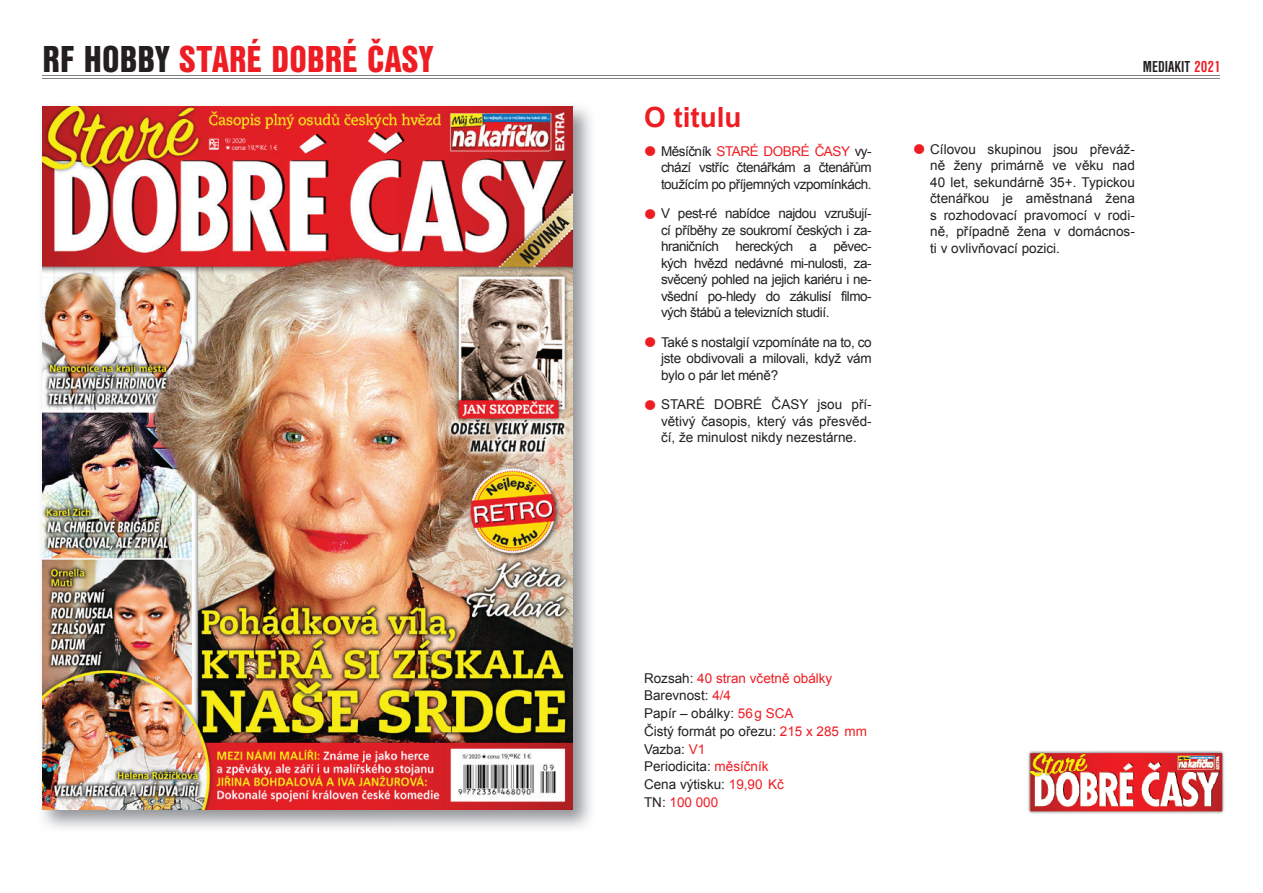
<style>
.page{position:relative;width:1263px;height:893px;background:#fff}
.page>*{position:absolute;margin:0;border:0;box-sizing:border-box;transform-origin:0 0}
.t1{font:39px "Nimbus San DCE Blac Cond";letter-spacing:.005em;color:#ee1d23}
.t2{font:700 27.75px "Arial";color:#ee1d23}
.t3{font:700 condensed 16.5px "Nimbus San DCE";color:#231f20}
.t4{font:13.5px/16.5px "Arial CE";color:#231f20;text-align:justify}
.s1{color:#231f20}
.s2{font-weight:700;font-size:34.65px;color:#ee1d23}
.s3{color:#ee1d23}
</style>
<div class="page">
<img style="left:42px;top:106px;width:549px;height:723px">
<img style="left:43px;top:106px;width:529px;height:703px">
<hr style="left:43px;top:75px;width:1177px;height:1px;background:#808285">
<hr style="left:43px;top:78px;width:1177px;height:1px;background:#808285">
<img style="left:1028px;top:751px;width:196px;height:63px">
<h1 class="t1" style="left:43px;top:37px;width:392px"><span class="s1">RF HOBBY</span> STARÉ DOBRÉ ČASY</h1>
<h2 class="t2" style="left:644px;top:99px;width:99px">O titulu</h2>
<p class="t4" style="left:661px;top:143px;width:212px;text-indent:-17px"><span class="s2">•</span> Měsíčník <span class="s3">STARÉ DOBRÉ ČASY</span> vy&shy;chází vstříc čtenářkám a čtenářům toužícím po příjemných vzpomínkách.</p>
<p class="t4" style="left:661px;top:205px;width:212px;text-indent:-17px"><span class="s2">•</span> V pest-ré nabídce najdou vzrušují&shy;cí příběhy ze soukromí českých i za&shy;hraničních hereckých a pěvec&shy;kých hvězd nedávné mi-nulosti, za&shy;svěcený pohled na jejich kariéru i ne&shy;všední po-hledy do zákulisí filmo&shy;vých štábů a televizních studií.</p>
<p class="t4" style="left:661px;top:334px;width:212px;text-indent:-17px"><span class="s2">•</span> Také s nostalgií vzpomínáte na to, co jste obdivovali a milovali, když vám bylo o pár let méně?</p>
<p class="t4" style="left:661px;top:396px;width:212px;text-indent:-17px"><span class="s2">•</span> STARÉ DOBRÉ ČASY jsou pří&shy;větivý časopis, který vás přesvěd&shy;čí, že minulost nikdy nezestárne.</p>
<p class="t3" style="left:1143px;top:57px;width:80px">MEDIAKIT <span class="s3">2021</span></p>
<p class="t4" style="left:930px;top:141px;width:206px;text-indent:-17px"><span class="s2">•</span> Cílovou skupinou jsou převáž&shy;ně ženy primárně ve věku nad 40 let, sekundárně 35+. Typickou čtenářkou je aměstnaná žena s rozhodovací pravomocí v rodi&shy;ně, případně žena v domácnos&shy;ti v ovlivňovací pozici.</p>
<p class="t4" style="left:644px;top:669px;width:225px;line-height:17.7px;text-align:left">Rozsah: <span class="s3">40 stran včetně obálky<br></span>Barevnost: <span class="s3">4/4<br></span>Papír – obálky: <span class="s3">56 g SCA<br></span>Čistý formát po ořezu: <span class="s3">215 x 285 mm<br></span>Vazba: <span class="s3">V1<br></span>Periodicita: <span class="s3">měsíčník<br></span>Cena výtisku: <span class="s3">19,90 Kč<br></span>TN: <span class="s3">100 000</span></p>
</div>
